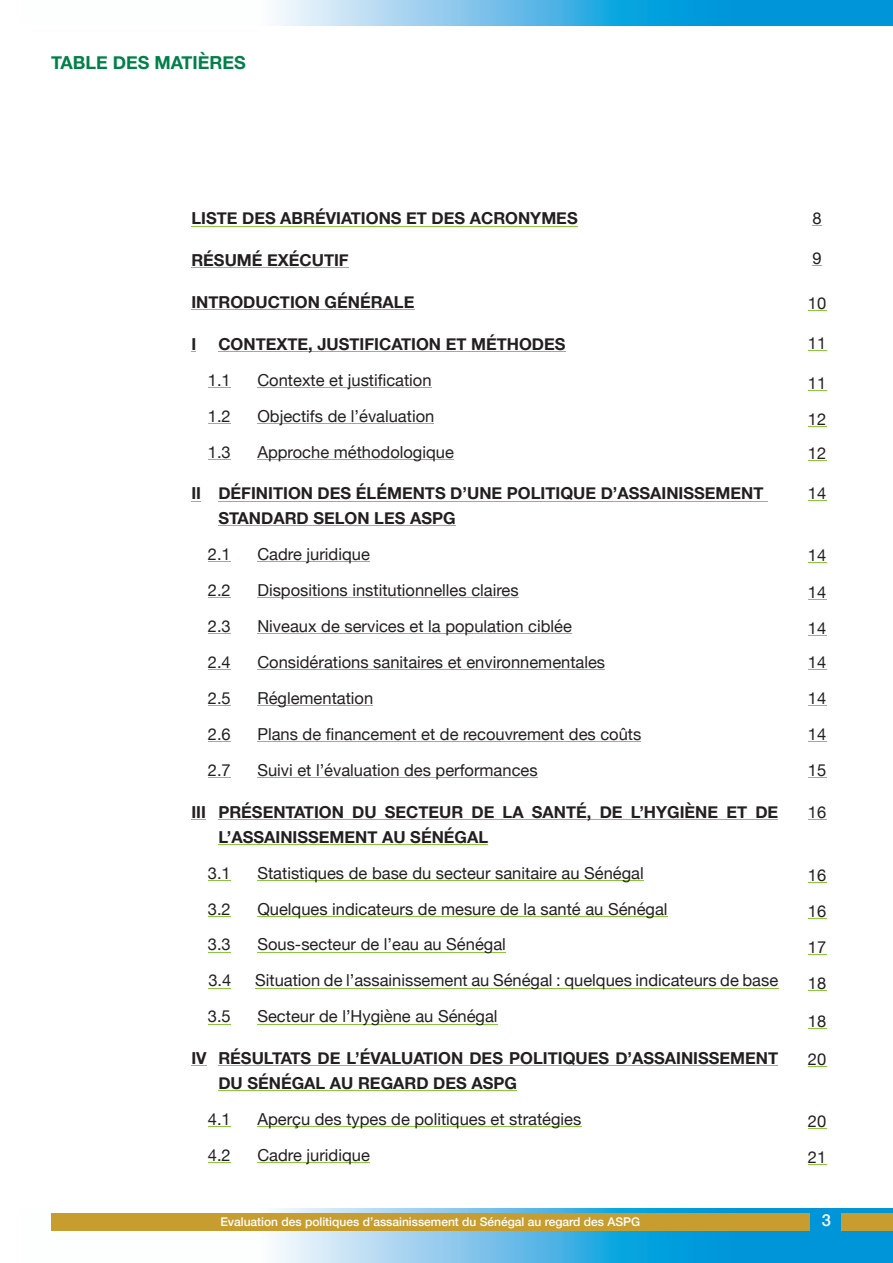
<style>
.page{position:relative;width:893px;height:1263px;background:#fff}
.page>*{position:absolute;margin:0;border:0;box-sizing:border-box;transform-origin:0 0}
.t1{font:700 18px "Helvetica Neue";color:#018049}
.t2{font:16.5px/36px "Helvetica Neue";color:#231f20}
.t3{font:700 16.5px/24.8px "Helvetica Neue";color:#231f20}
.t4{font:500 16.5px "Helvetica Neue";color:#fff}
.t5{font:500 12px "Helvetica Neue";color:#fff}
</style>
<div class="page">
<svg style="left:51px;top:1209px;width:842px;height:54px"></svg>
<svg style="left:274px;top:0;width:619px;height:26px;background:#4eb5e5"></svg>
<div style="left:841px;top:1214px;width:52px;height:17px;background:#c79d30"></div>
<div style="left:51px;top:1214px;width:759px;height:17px;background:#c79d30"></div>
<hr style="left:191px;top:226px;width:387px;height:1px;background:#8bc63e">
<hr style="left:191px;top:267px;width:158px;height:1px;background:#8bc63e">
<hr style="left:191px;top:309px;width:223px;height:1px;background:#8bc63e">
<hr style="left:218px;top:351px;width:347px;height:1px;background:#8bc63e">
<svg style="left:208px;top:387px;width:23px;height:1px"></svg>
<hr style="left:257px;top:387px;width:175px;height:1px;background:#8bc63e">
<svg style="left:208px;top:423px;width:23px;height:1px"></svg>
<hr style="left:257px;top:423px;width:177px;height:1px;background:#8bc63e">
<svg style="left:208px;top:459px;width:23px;height:1px"></svg>
<hr style="left:257px;top:459px;width:197px;height:1px;background:#8bc63e">
<hr style="left:218px;top:501px;width:550px;height:1px;background:#8bc63e">
<hr style="left:218px;top:525px;width:238px;height:1px;background:#8bc63e">
<svg style="left:208px;top:561px;width:23px;height:1px"></svg>
<hr style="left:257px;top:561px;width:113px;height:1px;background:#8bc63e">
<svg style="left:208px;top:597px;width:23px;height:1px"></svg>
<hr style="left:257px;top:597px;width:262px;height:1px;background:#8bc63e">
<svg style="left:208px;top:633px;width:23px;height:1px"></svg>
<hr style="left:257px;top:633px;width:315px;height:1px;background:#8bc63e">
<svg style="left:208px;top:669px;width:23px;height:1px"></svg>
<hr style="left:257px;top:669px;width:348px;height:1px;background:#8bc63e">
<svg style="left:208px;top:705px;width:23px;height:1px"></svg>
<hr style="left:257px;top:705px;width:116px;height:1px;background:#8bc63e">
<svg style="left:208px;top:741px;width:23px;height:1px"></svg>
<hr style="left:257px;top:741px;width:384px;height:1px;background:#8bc63e">
<svg style="left:208px;top:777px;width:23px;height:1px"></svg>
<hr style="left:257px;top:777px;width:281px;height:1px;background:#8bc63e">
<svg style="left:191px;top:819px;width:15px;height:1px"></svg>
<hr style="left:218px;top:819px;width:560px;height:1px;background:#8bc63e">
<hr style="left:218px;top:844px;width:270px;height:1px;background:#8bc63e">
<svg style="left:208px;top:880px;width:23px;height:1px"></svg>
<hr style="left:257px;top:880px;width:387px;height:1px;background:#8bc63e">
<svg style="left:208px;top:916px;width:23px;height:1px"></svg>
<hr style="left:257px;top:916px;width:411px;height:1px;background:#8bc63e">
<svg style="left:208px;top:952px;width:23px;height:1px"></svg>
<hr style="left:257px;top:952px;width:249px;height:1px;background:#8bc63e">
<svg style="left:208px;top:988px;width:23px;height:1px"></svg>
<hr style="left:255px;top:988px;width:523px;height:1px;background:#8bc63e">
<svg style="left:208px;top:1024px;width:23px;height:1px"></svg>
<hr style="left:257px;top:1024px;width:241px;height:1px;background:#8bc63e">
<svg style="left:191px;top:1065px;width:16px;height:1px"></svg>
<hr style="left:218px;top:1065px;width:560px;height:1px;background:#8bc63e">
<hr style="left:218px;top:1090px;width:299px;height:1px;background:#8bc63e">
<svg style="left:208px;top:1126px;width:23px;height:1px"></svg>
<hr style="left:257px;top:1126px;width:324px;height:1px;background:#8bc63e">
<svg style="left:208px;top:1162px;width:23px;height:1px"></svg>
<hr style="left:257px;top:1162px;width:113px;height:1px;background:#8bc63e">
<svg style="left:808px;top:310px;width:18px;height:1px"></svg>
<svg style="left:808px;top:350px;width:18px;height:1px"></svg>
<svg style="left:808px;top:390px;width:18px;height:1px"></svg>
<svg style="left:808px;top:426px;width:18px;height:1px"></svg>
<svg style="left:808px;top:460px;width:18px;height:1px"></svg>
<svg style="left:808px;top:562px;width:18px;height:1px"></svg>
<svg style="left:808px;top:599px;width:18px;height:1px"></svg>
<svg style="left:808px;top:635px;width:18px;height:1px"></svg>
<svg style="left:808px;top:669px;width:18px;height:1px"></svg>
<svg style="left:808px;top:705px;width:18px;height:1px"></svg>
<svg style="left:808px;top:741px;width:18px;height:1px"></svg>
<svg style="left:808px;top:777px;width:18px;height:1px"></svg>
<svg style="left:808px;top:819px;width:18px;height:1px"></svg>
<svg style="left:808px;top:882px;width:18px;height:1px"></svg>
<svg style="left:808px;top:918px;width:18px;height:1px"></svg>
<svg style="left:808px;top:954px;width:18px;height:1px"></svg>
<svg style="left:808px;top:990px;width:18px;height:1px"></svg>
<svg style="left:808px;top:1028px;width:18px;height:1px"></svg>
<svg style="left:808px;top:1066px;width:18px;height:1px"></svg>
<svg style="left:808px;top:1128px;width:18px;height:1px"></svg>
<svg style="left:808px;top:1164px;width:18px;height:1px"></svg>
<p class="t1" style="left:51px;top:51px;width:196px">TABLE DES MATIÈRES</p>
<p class="t3" style="left:191px;top:206px;width:388px">LISTE DES ABRÉVIATIONS ET DES ACRONYMES</p>
<p class="t3" style="left:191px;top:248px;width:159px">RÉSUMÉ EXÉCUTIF</p>
<p class="t3" style="left:191px;top:289px;width:225px">INTRODUCTION GÉNÉRALE</p>
<p class="t3" style="left:191px;top:331px;width:6px">I</p>
<p class="t3" style="left:218px;top:331px;width:349px">CONTEXTE, JUSTIFICATION ET MÉTHODES</p>
<p class="t2" style="left:208px;top:362px;width:24px">1.1</p>
<p class="t2" style="left:257px;top:362px;width:176px">Contexte et justification</p>
<p class="t2" style="left:208px;top:398px;width:24px">1.2</p>
<p class="t2" style="left:257px;top:398px;width:178px">Objectifs de l’évaluation</p>
<p class="t2" style="left:208px;top:434px;width:24px">1.3</p>
<p class="t2" style="left:257px;top:434px;width:198px">Approche méthodologique</p>
<p class="t3" style="left:218px;top:481px;width:547px;text-indent:-27px">II DÉFINITION DES ÉLÉMENTS D’UNE POLITIQUE D’ASSAINISSEMENT<br>STANDARD SELON LES ASPG</p>
<p class="t2" style="left:208px;top:536px;width:24px">2.1</p>
<p class="t2" style="left:257px;top:536px;width:114px">Cadre juridique</p>
<p class="t2" style="left:208px;top:572px;width:24px">2.2</p>
<p class="t2" style="left:257px;top:572px;width:263px">Dispositions institutionnelles claires</p>
<p class="t2" style="left:208px;top:608px;width:24px">2.3</p>
<p class="t2" style="left:257px;top:608px;width:316px">Niveaux de services et la population ciblée</p>
<p class="t2" style="left:208px;top:644px;width:24px">2.4</p>
<p class="t2" style="left:257px;top:644px;width:349px">Considérations sanitaires et environnementales</p>
<p class="t2" style="left:208px;top:680px;width:24px">2.5</p>
<p class="t2" style="left:257px;top:680px;width:117px">Réglementation</p>
<p class="t2" style="left:208px;top:716px;width:24px">2.6</p>
<p class="t2" style="left:257px;top:716px;width:385px">Plans de financement et de recouvrement des coûts</p>
<p class="t2" style="left:208px;top:752px;width:24px">2.7</p>
<p class="t2" style="left:257px;top:752px;width:282px">Suivi et l’évaluation des performances</p>
<p class="t3" style="left:218px;top:799px;width:561px;text-indent:-27px">III PRÉSENTATION DU SECTEUR DE LA SANTÉ, DE L’HYGIÈNE ET DE<br>L’ASSAINISSEMENT AU SÉNÉGAL</p>
<p class="t2" style="left:208px;top:854px;width:24px">3.1</p>
<p class="t2" style="left:257px;top:854px;width:388px">Statistiques de base du secteur sanitaire au Sénégal</p>
<p class="t2" style="left:208px;top:890px;width:24px">3.2</p>
<p class="t2" style="left:257px;top:890px;width:412px">Quelques indicateurs de mesure de la santé au Sénégal</p>
<p class="t2" style="left:208px;top:926px;width:24px">3.3</p>
<p class="t2" style="left:257px;top:926px;width:250px">Sous-secteur de l’eau au Sénégal</p>
<p class="t2" style="left:208px;top:962px;width:24px">3.4</p>
<p class="t2" style="left:255px;top:962px;width:525px">Situation de l’assainissement au Sénégal : quelques indicateurs de base</p>
<p class="t2" style="left:208px;top:998px;width:24px">3.5</p>
<p class="t2" style="left:257px;top:998px;width:242px">Secteur de l’Hygiène au Sénégal</p>
<p class="t3" style="left:218px;top:1046px;width:561px;text-indent:-27px">IV RÉSULTATS DE L’ÉVALUATION DES POLITIQUES D’ASSAINISSEMENT<br>DU SÉNÉGAL AU REGARD DES ASPG</p>
<p class="t2" style="left:208px;top:1101px;width:24px">4.1</p>
<p class="t2" style="left:257px;top:1101px;width:325px">Aperçu des types de politiques et stratégies</p>
<p class="t2" style="left:208px;top:1137px;width:24px">4.2</p>
<p class="t2" style="left:257px;top:1137px;width:114px">Cadre juridique</p>
<p class="t2" style="left:812px;top:200px;width:11px">8</p>
<p class="t2" style="left:812px;top:240px;width:11px">9</p>
<p class="t2" style="left:808px;top:285px;width:20px">10</p>
<p class="t2" style="left:808px;top:325px;width:20px">11</p>
<p class="t2" style="left:808px;top:365px;width:20px">11<br>12</p>
<p class="t2" style="left:808px;top:435px;width:20px">12</p>
<p class="t2" style="left:808px;top:475px;width:20px">14</p>
<p class="t2" style="left:808px;top:537px;width:20px">14</p>
<p class="t2" style="left:808px;top:574px;width:20px">14<br>14</p>
<p class="t2" style="left:808px;top:644px;width:20px;text-align:justify">14<br>14<br>14<br>15</p>
<p class="t2" style="left:808px;top:794px;width:20px">16</p>
<p class="t2" style="left:808px;top:857px;width:20px;text-align:justify">16<br>16<br>17<br>18</p>
<p class="t2" style="left:808px;top:1003px;width:20px">18</p>
<p class="t2" style="left:808px;top:1041px;width:20px">20</p>
<p class="t2" style="left:808px;top:1103px;width:20px">20<br>21</p>
<p class="t5" style="left:220px;top:1214px;width:421px">Evaluation des politiques d’assainissement du Sénégal au regard des ASPG</p>
<p class="t4" style="left:822px;top:1210px;width:11px">3</p>
</div>
